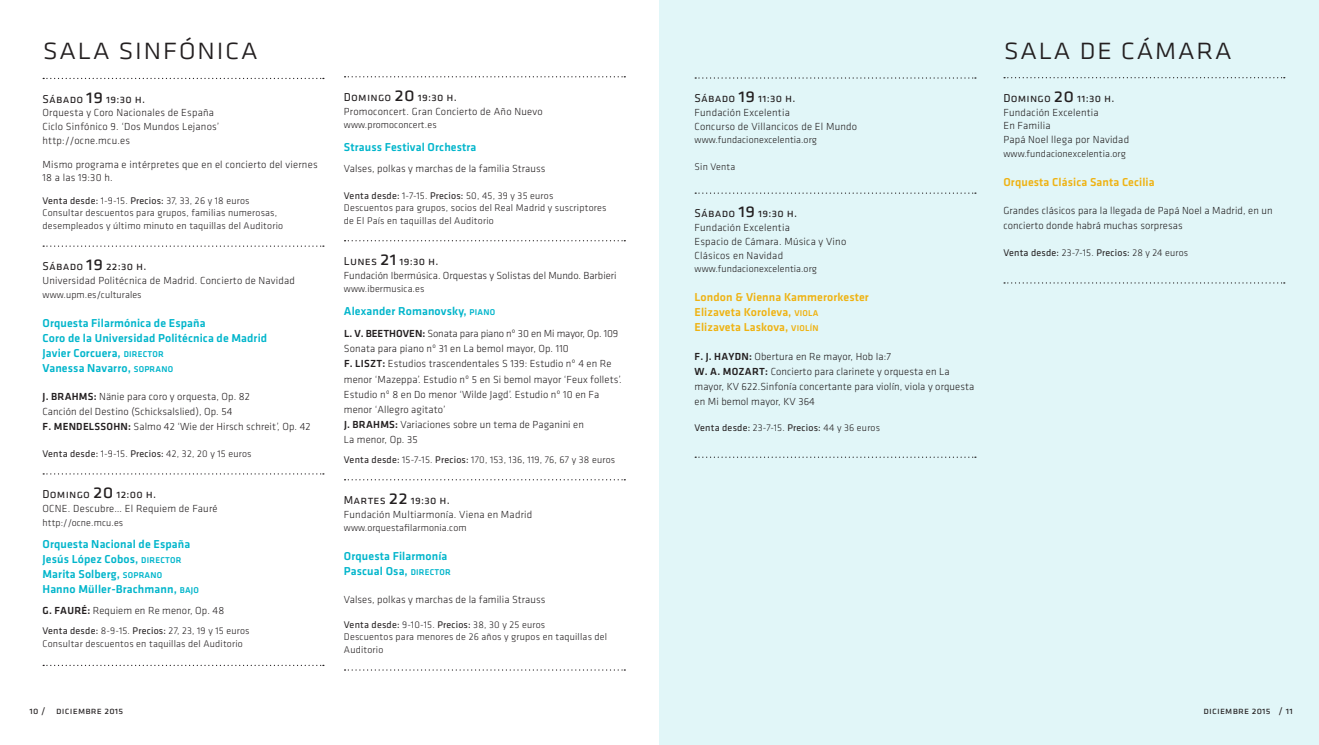
<style>
.page{position:relative;width:1319px;height:745px;background:#fff}
.page>*{position:absolute;margin:0;border:0;box-sizing:border-box;transform-origin:0 0}
.t1{font:31.25px "Klavika Light Caps SC";letter-spacing:.02em;color:#231f20}
.t2{font:500 11.88px/15px "Klavika";letter-spacing:.01em;color:#00b5cb}
.t3{font:11.88px "Klavika Reg Caps SC";letter-spacing:.02em;color:#231f20}
.t4{font:500 11.88px/15px "Klavika";letter-spacing:.01em;color:#efb211}
.t5{font:300 10.62px/15px "Klavika";letter-spacing:.01em;color:#231f20}
.t6{font:300 10px/12.5px "Klavika";letter-spacing:.02em;color:#231f20}
.t7{font:10px "Klavika";letter-spacing:.02em;color:#231f20}
.t8{font:10px "Klavika Reg Caps SC";letter-spacing:.02em;color:#231f20}
.s1{font-size:20px}
.s2{font-weight:400}
.s3{font-family:"Klavika Med Caps SC";font-weight:400;font-size:8.75px}
.s4{font-family:"Klavika Med Caps SC";font-weight:400}
.s5{font-weight:300}
</style>
<div class="page">
<div style="left:659px;top:0;width:659px;height:744px;background:#e1f6f8"></div>
<svg style="left:43px;top:78px;width:281px;height:1px"></svg>
<svg style="left:43px;top:245px;width:281px;height:1px"></svg>
<svg style="left:43px;top:473px;width:281px;height:1px"></svg>
<svg style="left:43px;top:664px;width:281px;height:1px"></svg>
<svg style="left:344px;top:76px;width:281px;height:1px"></svg>
<svg style="left:344px;top:240px;width:281px;height:1px"></svg>
<svg style="left:344px;top:479px;width:281px;height:1px"></svg>
<svg style="left:344px;top:669px;width:281px;height:1px"></svg>
<svg style="left:695px;top:77px;width:280px;height:2px"></svg>
<svg style="left:695px;top:192px;width:280px;height:2px"></svg>
<svg style="left:695px;top:456px;width:280px;height:1px"></svg>
<svg style="left:1003px;top:77px;width:281px;height:1px"></svg>
<svg style="left:1003px;top:282px;width:281px;height:1px"></svg>
<h1 class="t1" style="left:43px;top:32px;width:217px">sala sinfónica</h1>
<h1 class="t1" style="left:1003px;top:32px;width:230px">sala de cámara</h1>
<p class="t3" style="left:43px;top:92px;width:104px">Sábado <span class="s1">19</span> 19:30 h.</p>
<p class="t5" style="left:43px;top:106px;width:178px;line-height:13.8px">Orquesta y Coro Nacionales de España<br>Ciclo Sinfónico 9. ‘Dos Mundos Lejanos’ http://ocne.mcu.es</p>
<p class="t5" style="left:43px;top:157px;width:276px;line-height:13.8px">Mismo programa e intérpretes que en el concierto del viernes<br>18 a las 19:30 h.</p>
<p class="t6" style="left:43px;top:194px;width:242px"><span class="s2">Venta desde:</span> 1-9-15. <span class="s2">Precios:</span> 37, 33, 26 y 18 euros<br>Consultar descuentos para grupos, familias numerosas, desempleados y último minuto en taquillas del Auditorio</p>
<p class="t3" style="left:43px;top:260px;width:105px">Sábado <span class="s1">19</span> 22:30 h.</p>
<p class="t5" style="left:43px;top:273px;width:254px">Universidad Politécnica de Madrid. Concierto de Navidad</p>
<p class="t6" style="left:43px;top:288px;width:101px">www.upm.es/culturales</p>
<p class="t2" style="left:43px;top:315px;width:226px">Orquesta Filarmónica de España<br>Coro de la Universidad Politécnica de Madrid<br>Javier Corcuera, <span class="s3">DIRECTOR<br></span>Vanessa Navarro, <span class="s3">SOPRANO</span></p>
<p class="t5" style="left:43px;top:389px;width:270px"><span class="s4">J. BRAHMS:</span> Nänie para coro y orquesta, Op. 82<br>Canción del Destino (Schicksalslied), Op. 54<br><span class="s4">F. MENDELSSOHN:</span> Salmo 42 ‘Wie der Hirsch schreit’, Op. 42</p>
<p class="t6" style="left:43px;top:447px;width:210px"><span class="s2">Venta desde:</span> 1-9-15. <span class="s2">Precios:</span> 42, 32, 20 y 15 euros</p>
<p class="t3" style="left:43px;top:487px;width:115px">Domingo <span class="s1">20</span> 12:00 h.</p>
<p class="t5" style="left:43px;top:500px;width:176px">OCNE. Descubre… El Requiem de Fauré</p>
<p class="t6" style="left:43px;top:516px;width:82px">http://ocne.mcu.es</p>
<p class="t2" style="left:43px;top:536px;width:158px">Orquesta Nacional de España<br>Jesús López Cobos, <span class="s3">DIRECTOR<br></span>Marita Solberg, <span class="s3">SOPRANO<br></span>Hanno Müller-Brachmann, <span class="s3">BAJO</span></p>
<p class="t5" style="left:43px;top:603px;width:183px"><span class="s4">G. FAURÉ:</span> Requiem en Re menor, Op. 48</p>
<p class="t6" style="left:43px;top:624px;width:208px"><span class="s2">Venta desde:</span> 8-9-15. <span class="s2">Precios:</span> 27, 23, 19 y 15 euros<br>Consultar descuentos en taquillas del Auditorio</p>
<p class="t3" style="left:344px;top:91px;width:114px">Domingo <span class="s1">20</span> 19:30 h.</p>
<p class="t5" style="left:344px;top:104px;width:200px">Promoconcert. Gran Concierto de Año Nuevo</p>
<p class="t6" style="left:344px;top:119px;width:94px">www.promoconcert.es</p>
<p class="t2" style="left:344px;top:140px;width:134px">Strauss Festival Orchestra</p>
<p class="t5" style="left:344px;top:161px;width:203px">Valses, polkas y marchas de la familia Strauss</p>
<p class="t6" style="left:344px;top:189px;width:264px"><span class="s2">Venta desde:</span> 1-7-15. <span class="s2">Precios:</span> 50, 45, 39 y 35 euros<br>Descuentos para grupos, socios del Real Madrid y suscriptores de El País en taquillas del Auditorio</p>
<p class="t3" style="left:344px;top:254px;width:96px">Lunes <span class="s1">21</span> 19:30 h.</p>
<p class="t5" style="left:344px;top:267px;width:274px">Fundación Ibermúsica. Orquestas y Solistas del Mundo. Barbieri</p>
<p class="t6" style="left:344px;top:283px;width:82px">www.ibermusica.es</p>
<p class="t2" style="left:344px;top:303px;width:153px">Alexander Romanovsky, <span class="s3">PIANO</span></p>
<p class="t5" style="left:344px;top:326px;width:279px"><span class="s4">L. V. BEETHOVEN:</span> Sonata para piano nº 30 en Mi mayor, Op. 109<br>Sonata para piano nº 31 en La bemol mayor, Op. 110<br><span class="s4">F. LISZT:</span> Estudios trascendentales S 139: Estudio nº 4 en Re menor ‘Mazeppa’. Estudio nº 5 en Si bemol mayor ‘Feux follets’.<br>Estudio nº 8 en Do menor ‘Wilde Jagd’. Estudio nº 10 en Fa menor ‘Allegro agitato’<br><span class="s4">J. BRAHMS:</span> Variaciones sobre un tema de Paganini en<br>La menor, Op. 35</p>
<p class="t6" style="left:344px;top:453px;width:273px"><span class="s2">Venta desde:</span> 15-7-15. <span class="s2">Precios:</span> 170, 153, 136, 119, 76, 67 y 38 euros</p>
<p class="t3" style="left:344px;top:493px;width:107px">Martes <span class="s1">22</span> 19:30 h.</p>
<p class="t5" style="left:344px;top:506px;width:190px">Fundación Multiarmonía. Viena en Madrid</p>
<p class="t6" style="left:344px;top:521px;width:124px">www.orquestafilarmonia.com</p>
<p class="t2" style="left:344px;top:548px;width:108px">Orquesta Filarmonía<br>Pascual Osa, <span class="s3">DIRECTOR</span></p>
<p class="t5" style="left:344px;top:591px;width:203px">Valses, polkas y marchas de la familia Strauss</p>
<p class="t6" style="left:344px;top:618px;width:265px"><span class="s2">Venta desde:</span> 9-10-15. <span class="s2">Precios:</span> 38, 30 y 25 euros<br>Descuentos para menores de 26 años y grupos en taquillas del<br>Auditorio</p>
<p class="t3" style="left:1003px;top:92px;width:113px">Domingo <span class="s1">20</span> 11:30 h.</p>
<p class="t5" style="left:1003px;top:105px;width:127px;line-height:13.8px">Fundación Excelentia<br>En Familia<br>Papá Noel llega por Navidad</p>
<p class="t6" style="left:1003px;top:147px;width:124px">www.fundacionexcelentia.org</p>
<p class="t4" style="left:1003px;top:174px;width:153px">Orquesta Clásica Santa Cecilia</p>
<p class="t5" style="left:1003px;top:203px;width:271px">Grandes clásicos para la llegada de Papá Noel a Madrid, en un concierto donde habrá muchas sorpresas</p>
<p class="t7" style="left:1003px;top:247px;width:186px">Venta desde: <span class="s5">23-7-15.</span> Precios: <span class="s5">28 y 24 euros</span></p>
<p class="t3" style="left:694px;top:92px;width:102px">Sábado <span class="s1">19</span> 11:30 h.</p>
<p class="t5" style="left:694px;top:106px;width:164px;line-height:13.8px">Fundación Excelentia<br>Concurso de Villancicos de El Mundo</p>
<p class="t6" style="left:694px;top:134px;width:124px">www.fundacionexcelentia.org</p>
<p class="t6" style="left:694px;top:160px;width:42px">Sin Venta</p>
<p class="t3" style="left:694px;top:207px;width:104px">Sábado <span class="s1">19</span> 19:30 h.</p>
<p class="t5" style="left:694px;top:221px;width:153px;line-height:13.8px">Fundación Excelentia<br>Espacio de Cámara. Música y Vino<br>Clásicos en Navidad</p>
<p class="t6" style="left:694px;top:263px;width:124px">www.fundacionexcelentia.org</p>
<p class="t4" style="left:694px;top:290px;width:176px">London &amp; Vienna Kammerorkester<br>Elizaveta Koroleva, <span class="s3">VIOLA<br></span>Elizaveta Laskova, <span class="s3">VIOLÍN</span></p>
<p class="t5" style="left:694px;top:349px;width:281px"><span class="s4">F. J. HAYDN:</span> Obertura en Re mayor, Hob Ia:7<br><span class="s4">W. A. MOZART:</span> Concierto para clarinete y orquesta en La mayor, KV 622.Sinfonía concertante para violín, viola y orquesta en Mi bemol mayor, KV 364</p>
<p class="t7" style="left:694px;top:422px;width:187px">Venta desde: <span class="s5">23-7-15.</span> Precios: <span class="s5">44 y 36 euros</span></p>
<p class="t8" style="left:29px;top:705px;width:95px">10 / diciembre 2015</p>
<p class="t8" style="left:1203px;top:705px;width:91px">diciembre 2015 / 11</p>
</div>
